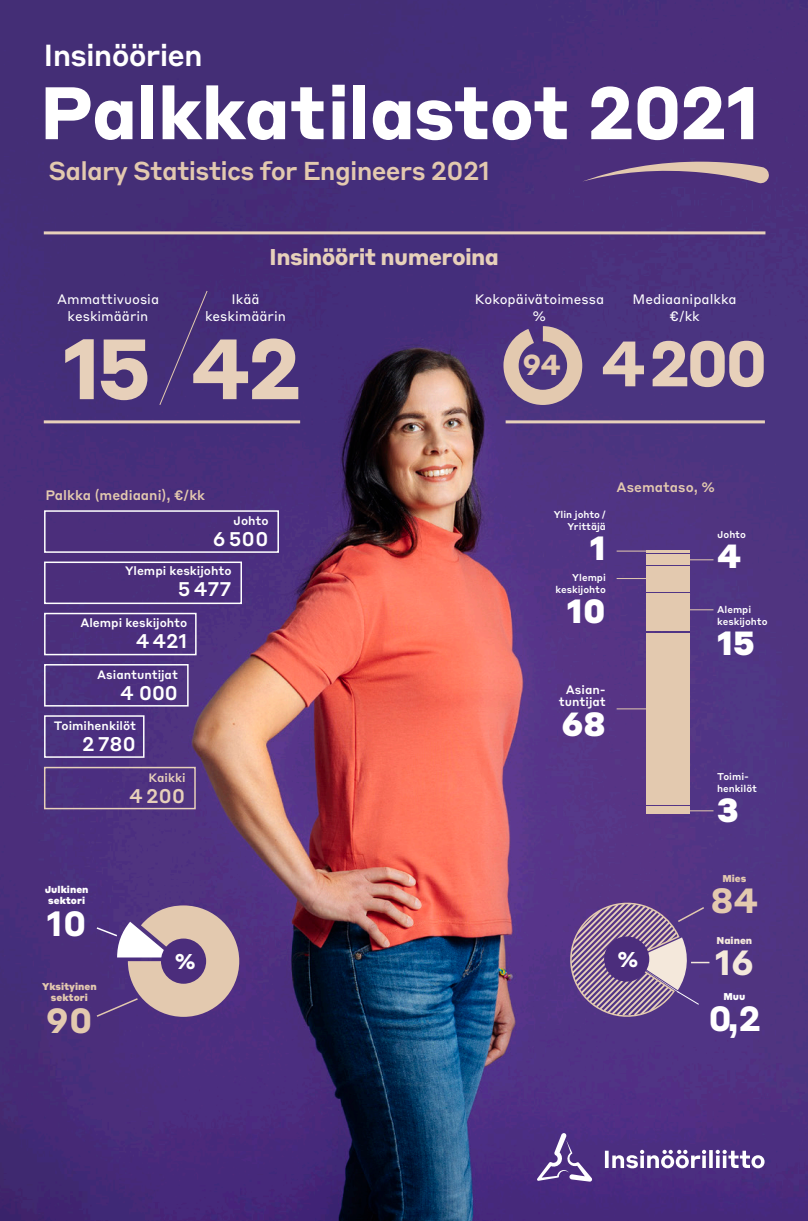
<style>
.page{position:relative;width:808px;height:1221px;background:#fff}
.page>*{position:absolute;margin:0;border:0;box-sizing:border-box;transform-origin:0 0}
.t1{font:700 84px "Styrene B";color:#e7d0ba}
.t2{font:700 73.05px "Styrene B";letter-spacing:-.02em;color:#fff}
.t3{font:700 63px "Styrene B";color:#e7d0ba}
.t4{font:700 34.5px "Styrene B";color:#fff}
.t5{font:700 34.5px "Styrene B";color:#e3c9af}
.t6{font:700 34.5px "Styrene B";color:#f4e8db}
.t7{font:900 33px "Styrene B";color:#fff}
.t8{font:500 30px "Styrene B";letter-spacing:-.03em;color:#fff}
.t9{font:500 25.5px "Styrene B";letter-spacing:-.03em;color:#e3c9af}
.t10{font:700 22.5px "Styrene B";letter-spacing:-.03em;color:#e7d0ba}
.t11{font:700 21.15px "Styrene B";color:#fff}
.t12{font:500 19.5px "Styrene B";letter-spacing:-.005em;color:#fff}
.t13{font:500 19.5px "Styrene B";color:#e7d0ba}
.t14{font:13.5px/16.5px "Styrene B";color:#fff;text-align:center}
.t15{font:500 13.5px "Styrene B";color:#e3c9af}
.t16{font:500 12px/12px "Styrene B";color:#fff;text-align:center}
.t17{font:500 12px "Styrene B";color:#e7d0ba}
.t18{font:500 9.75px/12px "Styrene B";color:#fff;text-align:right}
.t19{font:900 9.75px/11.7px "Styrene B";color:#e3c9af;text-align:center}
.t20{font:900 9.75px/11.7px "Styrene B";color:#fff;text-align:center}
.t21{font:900 9.75px "Styrene B";color:#f4e8db}
</style>
<div class="page">
<img style="left:0;top:0;width:808px;height:1220px">
<svg style="left:582px;top:162px;width:187px;height:22px;background:#84688e"></svg>
<div style="left:44px;top:510px;width:235px;height:43px;border:2px solid #fff"></div>
<div style="left:44px;top:561px;width:198px;height:43px;border:2px solid #fff"></div>
<div style="left:44px;top:612px;width:153px;height:43px;border:2px solid #fff"></div>
<div style="left:44px;top:664px;width:145px;height:42px;border:2px solid #fff"></div>
<div style="left:44px;top:715px;width:101px;height:42px;border:2px solid #fff"></div>
<div style="left:44px;top:766px;width:152px;height:43px;border:2px solid #e7d0ba"></div>
<hr style="left:44px;top:231px;width:721px;height:3px;background:#e7d0ba">
<hr style="left:44px;top:420px;width:256px;height:3px;background:#e7d0ba">
<hr style="left:506px;top:420px;width:259px;height:3px;background:#e7d0ba">
<div style="left:159px;top:290px;width:49px;height:116px;background:#442e76"></div>
<svg style="left:95px;top:905px;width:144px;height:113px;background:#a48aa0"></svg>
<hr style="left:617px;top:550px;width:34px;height:1px;background:#e3c9af">
<svg style="left:690px;top:559px;width:23px;height:1px"></svg>
<hr style="left:617px;top:578px;width:34px;height:1px;background:#e3c9af">
<svg style="left:690px;top:609px;width:23px;height:1px"></svg>
<svg style="left:690px;top:810px;width:23px;height:1px"></svg>
<hr style="left:617px;top:708px;width:34px;height:1px;background:#e3c9af">
<div style="left:161px;top:938px;width:45px;height:45px;background:#4b2d7c;border-radius:50%"></div>
<svg style="left:536px;top:1132px;width:57px;height:49px;background:#6c5498"></svg>
<svg style="left:605px;top:1149px;width:159px;height:19px"></svg>
<svg style="left:563px;top:895px;width:146px;height:128px;background:#7a5f95"></svg>
<div style="left:647px;top:806px;width:43px;height:8px;background:#e3c9af"></div>
<div style="left:647px;top:633px;width:43px;height:171px;background:#e3c9af"></div>
<div style="left:647px;top:593px;width:43px;height:38px;background:#e3c9af"></div>
<div style="left:647px;top:566px;width:43px;height:25px;background:#e3c9af"></div>
<div style="left:647px;top:554px;width:43px;height:10px;background:#e3c9af"></div>
<hr style="left:647px;top:550px;width:43px;height:2px;background:#e3c9af">
<svg style="left:503px;top:326px;width:79px;height:79px;background:#8f7795"></svg>
<h3 class="t8" style="left:44px;top:30px;width:161px">Insinöörien</h3>
<h2 class="t2" style="left:39px;top:50px;width:722px">Palkkatilastot 2021</h2>
<h3 class="t9" style="left:48px;top:149px;width:443px">Salary Statistics for Engineers 2021</h3>
<h3 class="t10" style="left:269px;top:237px;width:231px">Insinöörit numeroina</h3>
<p class="t14" style="left:57px;top:290px;width:104px">Ammattivuosia keskimäärin</p>
<p class="t14" style="left:205px;top:290px;width:82px">Ikää keskimäärin</p>
<p class="t14" style="left:475px;top:290px;width:131px">Kokopäivätoimessa %</p>
<p class="t14" style="left:633px;top:290px;width:105px">Mediaanipalkka €/kk</p>
<h1 class="t1" style="left:62px;top:297px;width:240px">15 42</h1>
<h3 class="t3" style="left:522px;top:310px;width:248px"><sup>94</sup> 4 200</h3>
<p class="t15" style="left:45px;top:484px;width:161px">Palkka (mediaani), €/kk</p>
<p class="t16" style="left:233px;top:513px;width:37px">Johto</p>
<h3 class="t12" style="left:213px;top:522px;width:58px">6 500</h3>
<p class="t16" style="left:125px;top:564px;width:108px">Ylempi keskijohto</p>
<h3 class="t12" style="left:178px;top:572px;width:55px">5 477</h3>
<p class="t16" style="left:80px;top:616px;width:109px">Alempi keskijohto</p>
<h3 class="t12" style="left:136px;top:625px;width:53px">4 421</h3>
<p class="t16" style="left:97px;top:667px;width:82px">Asiantuntijat</p>
<h3 class="t12" style="left:120px;top:676px;width:59px">4 000</h3>
<p class="t16" style="left:54px;top:718px;width:84px">Toimihenkilöt</p>
<h3 class="t12" style="left:82px;top:727px;width:55px">2 780</h3>
<p class="t17" style="left:149px;top:767px;width:38px">Kaikki</p>
<h3 class="t13" style="left:129px;top:779px;width:58px">4 200</h3>
<p class="t18" style="left:554px;top:507px;width:54px">Ylin johto /<br>Yrittäjä</p>
<h3 class="t7" style="left:590px;top:519px;width:18px">1</h3>
<p class="t18" style="left:555px;top:571px;width:52px">Ylempi keskijohto</p>
<h3 class="t7" style="left:567px;top:583px;width:41px">10</h3>
<p class="t15" style="left:617px;top:475px;width:100px">Asemataso, %</p>
<p class="t18" style="left:717px;top:527px;width:30px">Johto</p>
<h3 class="t7" style="left:717px;top:527px;width:26px">4</h3>
<p class="t18" style="left:717px;top:602px;width:52px;text-align:left">Alempi keskijohto</p>
<h3 class="t7" style="left:717px;top:614px;width:39px">15</h3>
<p class="t16" style="left:559px;top:682px;width:48px">Asian&shy;tuntijat</p>
<h3 class="t7" style="left:561px;top:695px;width:46px">68</h3>
<p class="t18" style="left:717px;top:769px;width:41px;text-align:left">Toimi&shy;henkilöt</p>
<h3 class="t7" style="left:717px;top:781px;width:23px">3</h3>
<p class="t20" style="left:45px;top:882px;width:45px">Julkinen sektori</p>
<h3 class="t4" style="left:46px;top:893px;width:42px">10</h3>
<p class="t19" style="left:42px;top:979px;width:56px">Yksityinen sektori</p>
<h3 class="t5" style="left:46px;top:991px;width:49px">90</h3>
<h3 class="t11" style="left:175px;top:943px;width:22px">%</h3>
<h3 class="t11" style="left:617px;top:940px;width:22px">%</h3>
<p class="t19" style="left:722px;top:871px;width:26px">Mies</p>
<h3 class="t5" style="left:710px;top:871px;width:50px">84</h3>
<p class="t21" style="left:716px;top:931px;width:37px">Nainen</p>
<h3 class="t6" style="left:715px;top:933px;width:41px">16</h3>
<p class="t20" style="left:723px;top:989px;width:23px">Muu</p>
<h3 class="t4" style="left:708px;top:989px;width:54px">0,2</h3>
</div>
